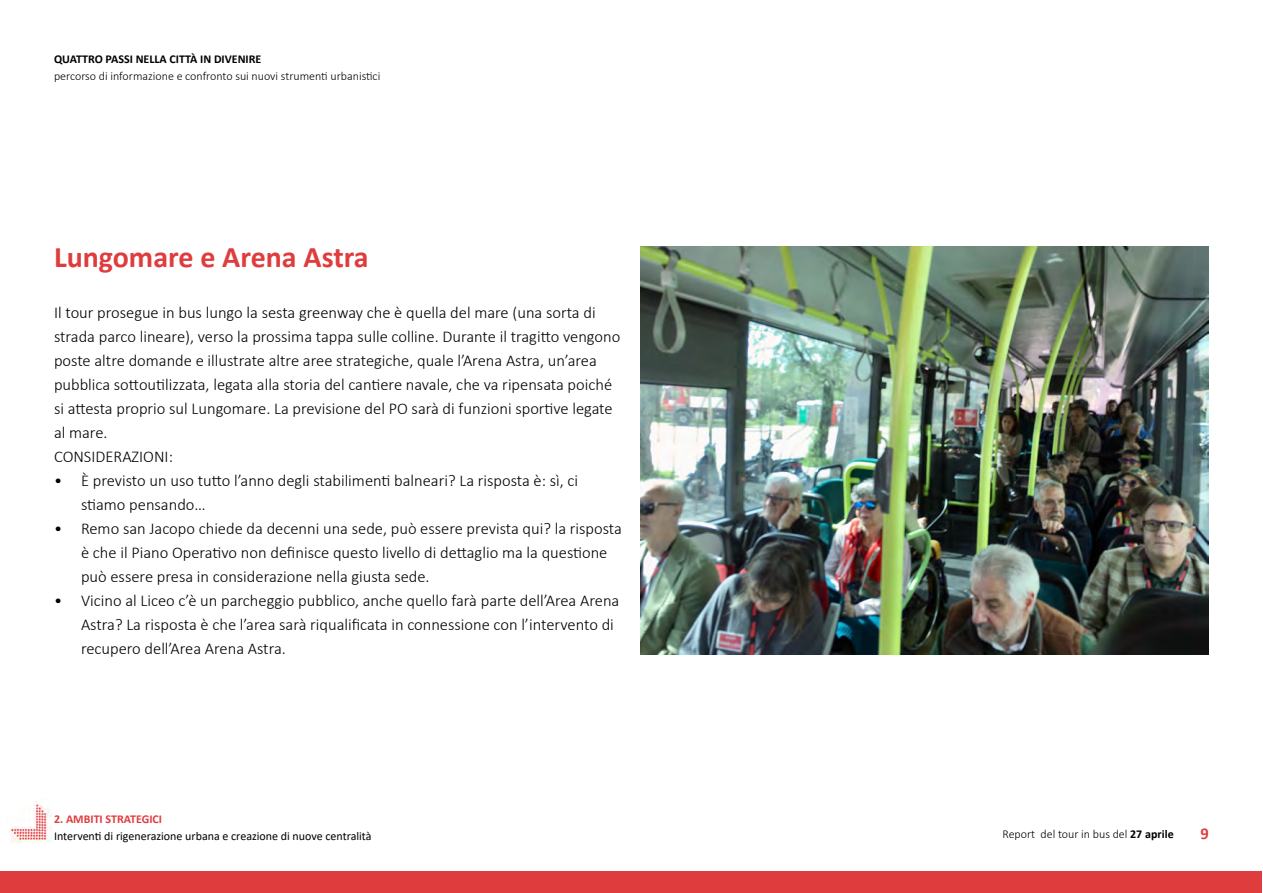
<style>
.page{position:relative;width:1263px;height:893px;background:#fff}
.page>*{position:absolute;margin:0;border:0;box-sizing:border-box;transform-origin:0 0}
.t1{font:700 30px "Calibri";color:#df3c3e}
.t2{font:300 16.5px/24px "Calibri";color:#000}
.t3{font:700 16.5px "Calibri";color:#df3c3e}
.t4{font:300 12px "Calibri";color:#000}
.t5{font:12px "Calibri";color:#000}
.t6{font:700 12px "Calibri";color:#000}
.t7{font:700 12px "Calibri";color:#df3c3e}
.s1{font-weight:700}
</style>
<div class="page">
<div style="left:1px;top:872px;width:1261px;height:21px;background:#df3c3e"></div>
<img style="left:9px;top:798px;width:42px;height:44px">
<img style="left:640px;top:246px;width:569px;height:408px">
<p class="t6" style="left:54px;top:51px;width:209px">QUATTRO PASSI NELLA CITTÀ IN DIVENIRE</p>
<p class="t4" style="left:54px;top:68px;width:328px">percorso di informazione e confronto sui nuovi strumenti urbanistici</p>
<h1 class="t1" style="left:54px;top:236px;width:316px">Lungomare e Arena Astra</h1>
<p class="t2" style="left:54px;top:300px;width:568px">Il tour prosegue in bus lungo la sesta greenway che è quella del mare (una sorta di strada parco lineare), verso la prossima tappa sulle colline. Durante il tragitto vengono poste altre domande e illustrate altre aree strategiche, quale l’Arena Astra, un’area pubblica sottoutilizzata, legata alla storia del cantiere navale, che va ripensata poiché si attesta proprio sul Lungomare. La previsione del PO sarà di funzioni sportive legate al mare.<br>CONSIDERAZIONI:</p>
<p class="t2" style="left:81px;top:468px;width:499px;text-indent:-27px">• È previsto un uso tutto l’anno degli stabilimenti balneari? La risposta è: sì, ci stiamo pensando…</p>
<p class="t2" style="left:81px;top:516px;width:542px;text-indent:-27px">• Remo san Jacopo chiede da decenni una sede, può essere prevista qui? la risposta è che il Piano Operativo non definisce questo livello di dettaglio ma la questione può essere presa in considerazione nella giusta sede.</p>
<p class="t2" style="left:81px;top:588px;width:540px;text-indent:-27px">• Vicino al Liceo c’è un parcheggio pubblico, anche quello farà parte dell’Area Arena<br>Astra? La risposta è che l’area sarà riqualificata in connessione con l’intervento di recupero dell’Area Arena Astra.</p>
<p class="t7" style="left:54px;top:811px;width:110px">2. AMBITI STRATEGICI</p>
<p class="t5" style="left:54px;top:827px;width:319px">Interventi di rigenerazione urbana e creazione di nuove centralità</p>
<p class="t4" style="left:1002px;top:826px;width:173px">Report del tour in bus del <span class="s1">27 aprile</span></p>
<p class="t3" style="left:1200px;top:822px;width:10px">9</p>
</div>
